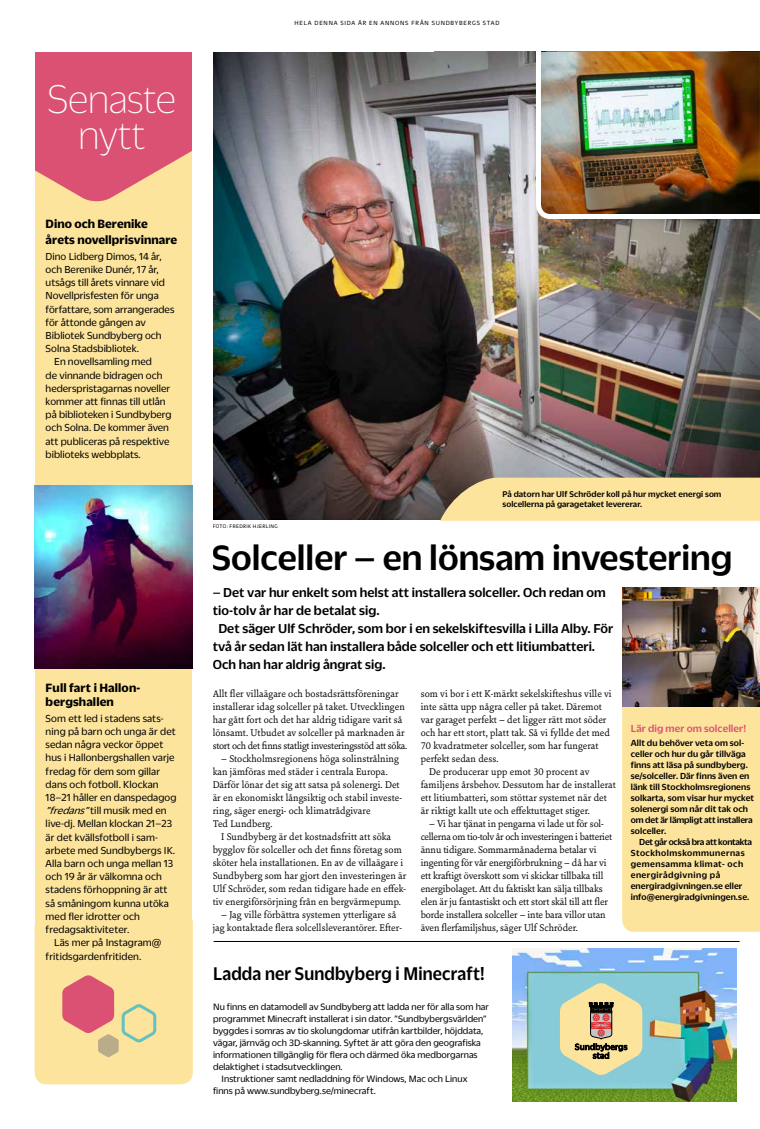
<style>
.page{position:relative;width:760px;height:1129px;background:#fff}
.page>*{position:absolute;margin:0;border:0;box-sizing:border-box;transform-origin:0 0}
.t1{font:100 43.4px/36.2px "Duplicate Sans";color:#fff;text-align:center}
.t2{font:500 38px "Duplicate Sans";color:#000}
.t3{font:500 19.9px "Duplicate Sans";letter-spacing:.01em;color:#000;scale:.92 1}
.t4{font:500 14px "Duplicate Sans";letter-spacing:.005em;color:#000}
.t5{font:700 13px/15.6px "Duplicate Sans";letter-spacing:.005em;color:#000}
.t6{font:11px/13.2px "Duplicate Sans";letter-spacing:.005em;color:#000}
.t7{font:500 11px "Duplicate Sans";letter-spacing:.01em;color:#db5173}
.t8{font:10.5px/13px "Sina Nova";letter-spacing:.005em;color:#000}
.t9{font:10px "Duplicate Sans";letter-spacing:.005em;color:#000}
.t10{font:500 9.5px/11px "Duplicate Sans";letter-spacing:.01em;color:#000}
.t11{font:500 9px/10px "Duplicate Sans";letter-spacing:.01em;color:#000}
.t12{font:6.5px "Duplicate Sans";letter-spacing:.12em;color:#000}
.t13{font:5.5px "Duplicate Sans";letter-spacing:.06em;color:#000}
.s1{font-style:italic}
</style>
<div class="page">
<img style="left:214px;top:52px;width:546px;height:468px">
<div style="left:622px;top:706px;width:138px;height:225px;background:#fde49d"></div>
<div style="left:35px;top:202px;width:158px;height:882px;background:#fde49d"></div>
<hr style="left:214px;top:941px;width:525px;height:1px;background:#000">
<svg style="left:440px;top:477px;width:320px;height:43px;background:#f0d896"></svg>
<svg style="left:35px;top:52px;width:157px;height:150px;background:#df6478"></svg>
<img style="left:622px;top:587px;width:138px;height:119px">
<img style="left:512px;top:948px;width:225px;height:153px">
<svg style="left:560px;top:982px;width:82px;height:93px;background:#c8c49c"></svg>
<img style="left:35px;top:485px;width:157px;height:183px">
<img style="left:533px;top:51px;width:227px;height:170px">
<svg style="left:62px;top:974px;width:96px;height:82px;background:#e9b491"></svg>
<h1 class="t1" style="left:48px;top:79px;width:130px">Senaste nytt</h1>
<p class="t5" style="left:46px;top:215px;width:133px">Dino och Berenike årets novellprisvinnare</p>
<p class="t6" style="left:46px;top:249px;width:118px">Dino Lidberg Dimos, 14 år,</p>
<p class="t6" style="left:46px;top:262px;width:115px">och Berenike Dunér, 17 år,</p>
<p class="t6" style="left:46px;top:275px;width:121px">utsågs till årets vinnare vid</p>
<p class="t6" style="left:46px;top:288px;width:115px">Novellprisfesten för unga</p>
<p class="t6" style="left:46px;top:302px;width:130px">författare, som arrangerades</p>
<p class="t6" style="left:46px;top:315px;width:102px">för åttonde gången av</p>
<p class="t6" style="left:46px;top:328px;width:117px">Bibliotek Sundbyberg och</p>
<p class="t6" style="left:46px;top:341px;width:95px">Solna Stadsbibliotek.</p>
<p class="t6" style="left:54px;top:354px;width:99px">En novellsamling med</p>
<p class="t6" style="left:46px;top:368px;width:118px">de vinnande bidragen och</p>
<p class="t6" style="left:46px;top:381px;width:126px">hederspristagarnas noveller</p>
<p class="t6" style="left:46px;top:394px;width:121px">kommer att finnas till utlån</p>
<p class="t6" style="left:46px;top:407px;width:127px">på biblioteken i Sundbyberg</p>
<p class="t6" style="left:46px;top:420px;width:125px">och Solna. De kommer även</p>
<p class="t6" style="left:46px;top:434px;width:125px">att publiceras på respektive</p>
<p class="t6" style="left:46px;top:447px;width:97px">biblioteks webbplats.</p>
<p class="t5" style="left:46px;top:680px;width:96px;line-height:13.2px">Full fart i Hallon&shy;bergshallen</p>
<p class="t6" style="left:46px;top:710px;width:132px">Som ett led i stadens sats&shy;ning på barn och unga är det sedan några veckor öppet hus i Hallonbergshallen varje fredag för dem som gillar dans och fotboll. Klockan<br>18–21 håller en danspedagog <span class="s1">”fredans”</span>till musik med en live-dj. Mellan klockan 21–23 är det kvällsfotboll i sam&shy;arbete med Sundbybergs IK.<br>Alla barn och unga mellan 13 och 19 år är välkomna och stadens förhoppning är att så småningom kunna utöka med fler idrotter och fredagsaktiviteter.</p>
<p class="t6" style="left:46px;top:935px;width:117px;text-indent:9px">Läs mer på Instagram@ fritidsgardenfritiden.</p>
<p class="t12" style="left:294px;top:18px;width:206px">HELA DENNA SIDA ÄR EN ANNONS FRÅN SUNDBYBERGS STAD</p>
<p class="t11" style="left:502px;top:488px;width:220px">På datorn har Ulf Schröder koll på hur mycket energi som solcellerna på garagetaket levererar.</p>
<p class="t13" style="left:213px;top:523px;width:66px">FOTO: FREDRIK HJERLING</p>
<h2 class="t2" style="left:212px;top:532px;width:522px">Solceller – en lönsam investering</h2>
<h3 class="t4" style="left:213px;top:583px;width:395px">– Det var hur enkelt som helst att installera solceller. Och redan om</h3>
<h3 class="t4" style="left:213px;top:601px;width:168px">tio-tolv år har de betalat sig.</h3>
<h3 class="t4" style="left:218px;top:619px;width:396px">Det säger Ulf Schröder, som bor i en sekelskiftesvilla i Lilla Alby. För</h3>
<h3 class="t4" style="left:213px;top:637px;width:384px">två år sedan lät han installera både solceller och ett litiumbatteri.</h3>
<h3 class="t4" style="left:213px;top:655px;width:175px">Och han har aldrig ångrat sig.</h3>
<p class="t8" style="left:213px;top:687px;width:196px">Allt fler villaägare och bostadsrättsföreningar installerar idag solceller på taket. Utvecklingen har gått fort och det har aldrig tidigare varit så lönsamt. Utbudet av solceller på marknaden är stort och det finns statligt investeringsstöd att söka.</p>
<p class="t8" style="left:213px;top:752px;width:191px;text-indent:9px">– Stockholmsregionens höga solinstrålning kan jämföras med städer i centrala Europa.<br>Därför lönar det sig att satsa på solenergi. Det är en ekonomiskt långsiktig och stabil investe&shy;ring, säger energi- och klimatrådgivare<br>Ted Lundberg.</p>
<p class="t8" style="left:213px;top:830px;width:195px;text-indent:9px">I Sundbyberg är det kostnadsfritt att söka bygglov för solceller och det finns företag som sköter hela installationen. En av de villaägare i Sundbyberg som har gjort den investeringen är Ulf Schröder, som redan tidigare hade en effek&shy;tiv energiförsörjning från en bergvärmepump.</p>
<p class="t8" style="left:213px;top:908px;width:191px;text-align:center">– Jag ville förbättra systemen ytterligare så jag kontaktade flera solcellsleverantörer. Efter-</p>
<p class="t8" style="left:421px;top:686px;width:192px">som vi bor i ett K-märkt sekelskifteshus ville vi</p>
<p class="t8" style="left:421px;top:699px;width:183px">inte sätta upp några celler på taket. Däremot</p>
<p class="t8" style="left:421px;top:712px;width:187px">var garaget perfekt – det ligger rätt mot söder</p>
<p class="t8" style="left:421px;top:725px;width:191px">och har ett stort, platt tak. Så vi fyllde det med</p>
<p class="t8" style="left:421px;top:738px;width:179px">70 kvadratmeter solceller, som har fungerat</p>
<p class="t8" style="left:421px;top:751px;width:79px">perfekt sedan dess.</p>
<p class="t8" style="left:429px;top:764px;width:162px">De producerar upp emot 30 procent av</p>
<p class="t8" style="left:421px;top:777px;width:196px">familjens årsbehov. Dessutom har de installerat</p>
<p class="t8" style="left:421px;top:790px;width:188px">ett litiumbatteri, som stöttar systemet när det</p>
<p class="t8" style="left:421px;top:803px;width:171px">är riktigt kallt ute och effektuttaget stiger.</p>
<p class="t8" style="left:421px;top:816px;width:193px;text-indent:8px">– Vi har tjänat in pengarna vi lade ut för sol&shy;cellerna om tio-tolv år och investeringen i batteriet ännu tidigare. Sommarmånaderna betalar vi ingenting för vår energiförbrukning – då har vi ett kraftigt överskott som vi skickar tillbaka till energibolaget. Att du faktiskt kan sälja tillbaks elen är ju fantastiskt och ett stort skäl till att fler borde installera solceller – inte bara villor utan även flerfamiljshus, säger Ulf Schröder.</p>
<h3 class="t3" style="left:213px;top:960px;width:297px">Ladda ner Sundbyberg i Minecraft!</h3>
<p class="t9" style="left:213px;top:999px;width:277px">Nu finns en datamodell av Sundbyberg att ladda ner för alla som har</p>
<p class="t9" style="left:213px;top:1011px;width:275px">programmet Minecraft installerat i sin dator. ”Sundbybergsvärlden”</p>
<p class="t9" style="left:213px;top:1023px;width:272px">byggdes i somras av tio skolungdomar utifrån kartbilder, höjddata,</p>
<p class="t9" style="left:213px;top:1035px;width:269px">vägar, järnväg och 3D-skanning. Syftet är att göra den geografiska</p>
<p class="t9" style="left:213px;top:1047px;width:266px">informationen tillgänglig för flera och därmed öka medborgarnas</p>
<p class="t9" style="left:213px;top:1059px;width:131px">delaktighet i stadsutvecklingen.</p>
<p class="t9" style="left:222px;top:1071px;width:247px">Instruktioner samt nedladdning för Windows, Mac och Linux</p>
<p class="t9" style="left:213px;top:1083px;width:164px">finns på www.sundbyberg.se/minecraft.</p>
<p class="t7" style="left:631px;top:721px;width:117px">Lär dig mer om solceller!</p>
<p class="t10" style="left:631px;top:736px;width:125px">Allt du behöver veta om sol&shy;celler och hur du går tillväga finns att läsa på sundbyberg. se/solceller. Där finns även en länk till Stockholmsregionens solkarta, som visar hur mycket solenergi som når dit tak och om det är lämpligt att installera solceller.</p>
<p class="t10" style="left:631px;top:835px;width:123px;text-indent:9px">Det går också bra att kontakta<br>Stockholmskommunernas gemensamma klimat- och energirådgivning på energiradgivningen.se eller info@energiradgivningen.se.</p>
</div>
